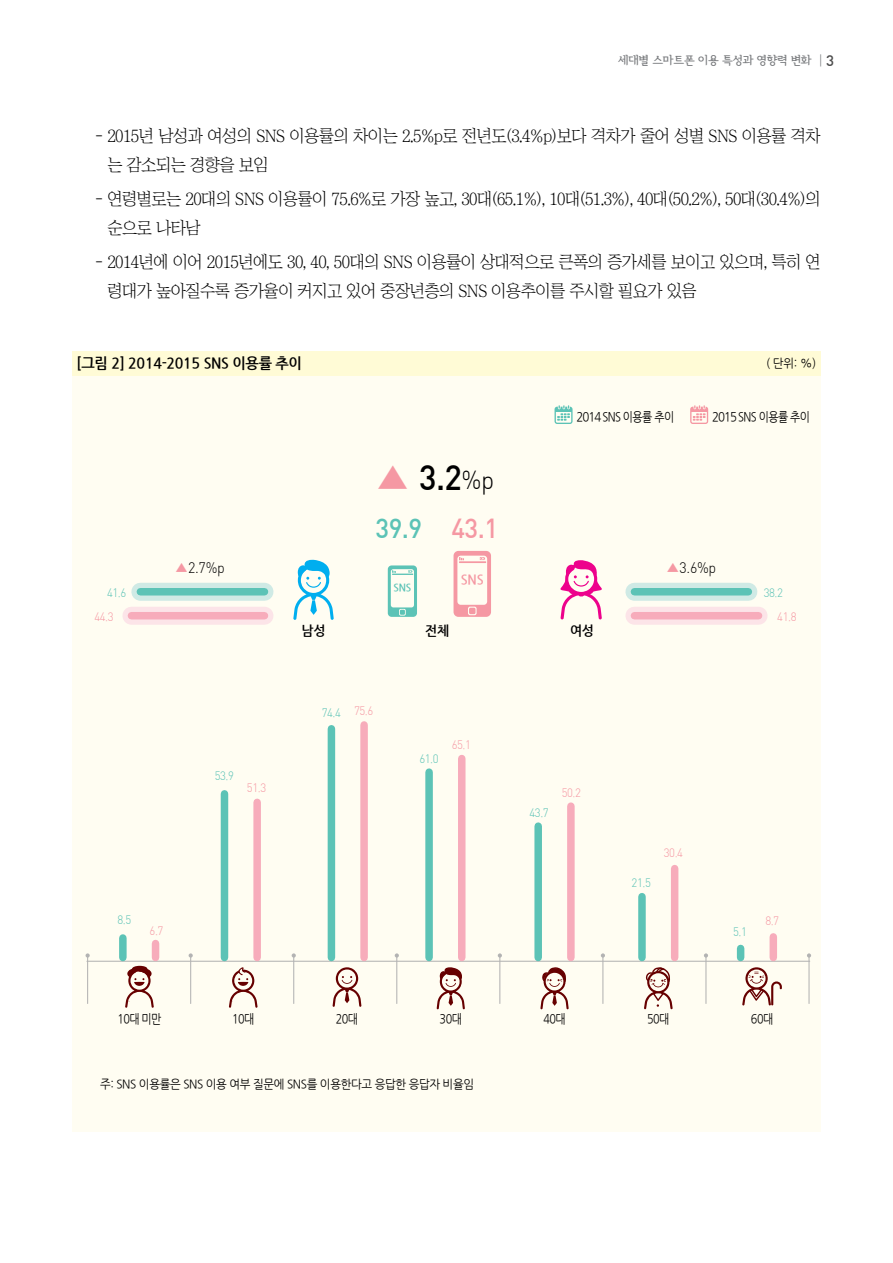
<style>
.page{position:relative;width:893px;height:1263px;background:#fff}
.page>*{position:absolute;margin:0;border:0;box-sizing:border-box;transform-origin:0 0}
.t1{font:500 34.5px "DIN";color:#000;scale:.95 1}
.t2{font:500 27px "DIN";color:#5cc3b6;scale:.95 1}
.t3{font:500 27px "DIN";color:#f598a3;scale:.95 1}
._2{font:17.25px/28.5px "Chosunilbo NM";letter-spacing:-.03em;color:#000}
.t4{font:700 15px "Nanum Gothic";letter-spacing:-.02em;color:#000;scale:.95 1}
.t5{font:300 15px "DIN";color:#000;scale:.95 1}
._2-2{font:700 13.5px "Nanum Gothic";color:#000;scale:.95 1}
._2-3{font:700 13.5px "Nanum Gothic";color:#f598a3;scale:.95 1}
.표{font:12.75px "Nanum Gothic";letter-spacing:-.05em;color:#000;scale:.9 1}
.표-2{font:12.75px "Nanum Gothic";letter-spacing:-.05em;color:#000;scale:.85 1}
._2-4{font:12px "Nanum Gothic";letter-spacing:-.03em;color:#000;scale:.95 1}
.표-3{font:12px "Dinlig";letter-spacing:-.04em;color:#5cc3b6;scale:.95 1}
.표-4{font:12px "Dinlig";letter-spacing:-.04em;color:#f598a3;scale:.95 1}
.t6{font:12px "Seoul Hangang B";letter-spacing:-.025em;color:#76787b}
._2-5{font:700 10.5px "Nanum Gothic";color:#5cc3b6;scale:.95 1}
.s1{font-family:"Dinmed";font-size:15px;color:#4d4d4d}
.s2{font-family:"Auction Gothic";font-weight:300;font-size:39px;color:#f598a3}
.s3{font-weight:300;font-size:25.65px}
.s4{font-family:"Auction Gothic";color:#f598a3}
</style>
<div class="page">
<div style="left:72px;top:351px;width:749px;height:24px;background:#fffbd6"></div>
<div style="left:72px;top:376px;width:749px;height:755px;background:#fffdf2"></div>
<svg style="left:333px;top:967px;width:28px;height:40px"></svg>
<svg style="left:437px;top:967px;width:28px;height:42px"></svg>
<svg style="left:540px;top:967px;width:29px;height:42px"></svg>
<svg style="left:644px;top:967px;width:29px;height:42px"></svg>
<svg style="left:742px;top:967px;width:40px;height:38px"></svg>
<svg style="left:229px;top:967px;width:29px;height:41px"></svg>
<svg style="left:132px;top:966px;width:15px;height:5px"></svg>
<div style="left:127px;top:967px;width:25px;height:13px;background:#600;border-radius:50%"></div>
<svg style="left:125px;top:969px;width:29px;height:39px"></svg>
<hr style="left:87px;top:961px;width:723px;height:1px;background:#b3b3b3">
<hr style="left:87px;top:955px;width:1px;height:48px;background:#b3b3b3">
<svg style="left:86px;top:953px;width:4px;height:4px"></svg>
<hr style="left:190px;top:955px;width:1px;height:48px;background:#b3b3b3">
<svg style="left:189px;top:953px;width:4px;height:4px"></svg>
<hr style="left:293px;top:955px;width:1px;height:48px;background:#b3b3b3">
<svg style="left:292px;top:953px;width:4px;height:4px"></svg>
<hr style="left:396px;top:955px;width:1px;height:48px;background:#b3b3b3">
<svg style="left:395px;top:953px;width:4px;height:4px"></svg>
<hr style="left:499px;top:955px;width:1px;height:48px;background:#b3b3b3">
<svg style="left:498px;top:953px;width:4px;height:4px"></svg>
<hr style="left:602px;top:955px;width:1px;height:48px;background:#b3b3b3">
<svg style="left:601px;top:953px;width:4px;height:4px"></svg>
<hr style="left:808px;top:955px;width:1px;height:48px;background:#b3b3b3">
<svg style="left:807px;top:953px;width:4px;height:4px"></svg>
<hr style="left:705px;top:955px;width:1px;height:48px;background:#b3b3b3">
<svg style="left:704px;top:953px;width:4px;height:4px"></svg>
<div style="left:152px;top:943px;width:7px;height:14px;background:#f7acbb"></div>
<div style="left:253px;top:802px;width:8px;height:155px;background:#f7acbb"></div>
<div style="left:360px;top:725px;width:8px;height:232px;background:#f7acbb"></div>
<div style="left:458px;top:758px;width:7px;height:199px;background:#f7acbb"></div>
<div style="left:567px;top:806px;width:8px;height:151px;background:#f7acbb"></div>
<div style="left:671px;top:868px;width:7px;height:89px;background:#f7acbb"></div>
<div style="left:769px;top:937px;width:8px;height:20px;background:#f7acbb"></div>
<div style="left:119px;top:938px;width:8px;height:19px;background:#5cc3b6"></div>
<div style="left:221px;top:794px;width:7px;height:163px;background:#5cc3b6"></div>
<div style="left:328px;top:729px;width:7px;height:228px;background:#5cc3b6"></div>
<div style="left:425px;top:772px;width:8px;height:185px;background:#5cc3b6"></div>
<div style="left:534px;top:826px;width:8px;height:131px;background:#5cc3b6"></div>
<div style="left:638px;top:897px;width:8px;height:60px;background:#5cc3b6"></div>
<div style="left:737px;top:948px;width:7px;height:9px;background:#5cc3b6"></div>
<svg style="left:554px;top:405px;width:19px;height:19px"></svg>
<svg style="left:690px;top:405px;width:18px;height:19px"></svg>
<svg style="left:293px;top:560px;width:41px;height:60px"></svg>
<div style="left:131px;top:607px;width:133px;height:18px;background:#fce4e8"></div>
<div style="left:140px;top:583px;width:124px;height:18px;background:#cfeae5"></div>
<div style="left:131px;top:612px;width:133px;height:7px;background:#f7acbb"></div>
<div style="left:140px;top:588px;width:124px;height:7px;background:#5cc3b6"></div>
<div style="left:634px;top:607px;width:125px;height:18px;background:#fce4e8"></div>
<div style="left:634px;top:583px;width:114px;height:18px;background:#cfeae5"></div>
<div style="left:634px;top:612px;width:125px;height:7px;background:#f7acbb"></div>
<div style="left:634px;top:588px;width:114px;height:7px;background:#5cc3b6"></div>
<svg style="left:560px;top:560px;width:42px;height:59px"></svg>
<svg style="left:388px;top:565px;width:29px;height:52px"></svg>
<svg style="left:453px;top:551px;width:38px;height:66px"></svg>
<p class="t6" style="left:618px;top:54px;width:218px">세대별 스마트폰 이용 특성과 영향력 변화 │<span class="s1">3</span></p>
<p class="_2" style="left:107px;top:122px;width:715px;text-indent:-13px">- 2015년 남성과 여성의 SNS 이용률의 차이는 2.5%p로 전년도(3.4%p)보다 격차가 줄어 성별 SNS 이용률 격차 는 감소되는 경향을 보임</p>
<p class="_2" style="left:107px;top:185px;width:715px;text-indent:-13px">- 연령별로는 20대의 SNS 이용률이 75.6%로 가장 높고, 30대(65.1%), 10대(51.3%), 40대(50.2%), 50대(30.4%)의 순으로 나타남</p>
<p class="_2" style="left:107px;top:248px;width:715px;text-indent:-13px">- 2014년에 이어 2015년에도 30, 40, 50대의 SNS 이용률이 상대적으로 큰폭의 증가세를 보이고 있으며, 특히 연 령대가 높아질수록 증가율이 커지고 있어 중장년층의 SNS 이용추이를 주시할 필요가 있음</p>
<p class="t4" style="left:77px;top:355px;width:239px">[그림 2] 2014-2015 SNS 이용률 추이</p>
<p class="_2-4" style="left:766px;top:357px;width:55px">( 단위: %)</p>
<p class="t1" style="left:375px;top:455px;width:127px"><span class="s2">▲</span> 3.2<span class="s3">%p</span></p>
<p class="표-3" style="left:107px;top:585px;width:22px">41.6</p>
<p class="표-4" style="left:94px;top:610px;width:22px">44.3</p>
<p class="t5" style="left:175px;top:558px;width:54px"><span class="s4">▲</span>2.7%p</p>
<p class="표-3" style="left:215px;top:769px;width:22px">53.9</p>
<p class="표-4" style="left:247px;top:780px;width:22px">51.3</p>
<p class="_2-2" style="left:302px;top:624px;width:27px">남성</p>
<p class="t2" style="left:376px;top:511px;width:51px">39.9</p>
<p class="_2-5" style="left:393px;top:583px;width:20px">SNS</p>
<p class="t3" style="left:451px;top:511px;width:51px">43.1</p>
<p class="_2-3" style="left:461px;top:573px;width:25px">SNS</p>
<p class="_2-2" style="left:425px;top:624px;width:27px">전체</p>
<p class="표-3" style="left:322px;top:706px;width:22px">74.4</p>
<p class="표-4" style="left:354px;top:703px;width:22px">75.6</p>
<p class="표-3" style="left:419px;top:751px;width:22px">61.0</p>
<p class="표-4" style="left:452px;top:737px;width:22px">65.1</p>
<p class="표-3" style="left:117px;top:912px;width:16px">8.5</p>
<p class="표-4" style="left:150px;top:924px;width:16px">6.7</p>
<p class="표-2" style="left:117px;top:1012px;width:53px">10대 미만</p>
<p class="표-2" style="left:232px;top:1012px;width:28px">10대</p>
<p class="표-2" style="left:336px;top:1012px;width:28px">20대</p>
<p class="표-2" style="left:440px;top:1012px;width:28px">30대</p>
<p class="_2-4" style="left:100px;top:1079px;width:395px">주: SNS 이용률은 SNS 이용 여부 질문에 SNS를 이용한다고 응답한 응답자 비율임</p>
<p class="표" style="left:577px;top:411px;width:110px">2014 SNS 이용률 추이</p>
<p class="표" style="left:712px;top:411px;width:110px">2015 SNS 이용률 추이</p>
<p class="_2-2" style="left:570px;top:624px;width:27px">여성</p>
<p class="t5" style="left:666px;top:558px;width:54px"><span class="s4">▲</span>3.6%p</p>
<p class="표-3" style="left:764px;top:585px;width:22px">38.2</p>
<p class="표-4" style="left:777px;top:610px;width:22px">41.8</p>
<p class="표-3" style="left:530px;top:805px;width:22px">43.7</p>
<p class="표-4" style="left:562px;top:785px;width:22px">50.2</p>
<p class="표-2" style="left:543px;top:1012px;width:28px">40대</p>
<p class="표-3" style="left:632px;top:875px;width:22px">21.5</p>
<p class="표-4" style="left:664px;top:845px;width:22px">30.4</p>
<p class="표-2" style="left:647px;top:1012px;width:28px">50대</p>
<p class="표-3" style="left:733px;top:924px;width:16px">5.1</p>
<p class="표-4" style="left:765px;top:913px;width:16px">8.7</p>
<p class="표-2" style="left:751px;top:1012px;width:28px">60대</p>
</div>
